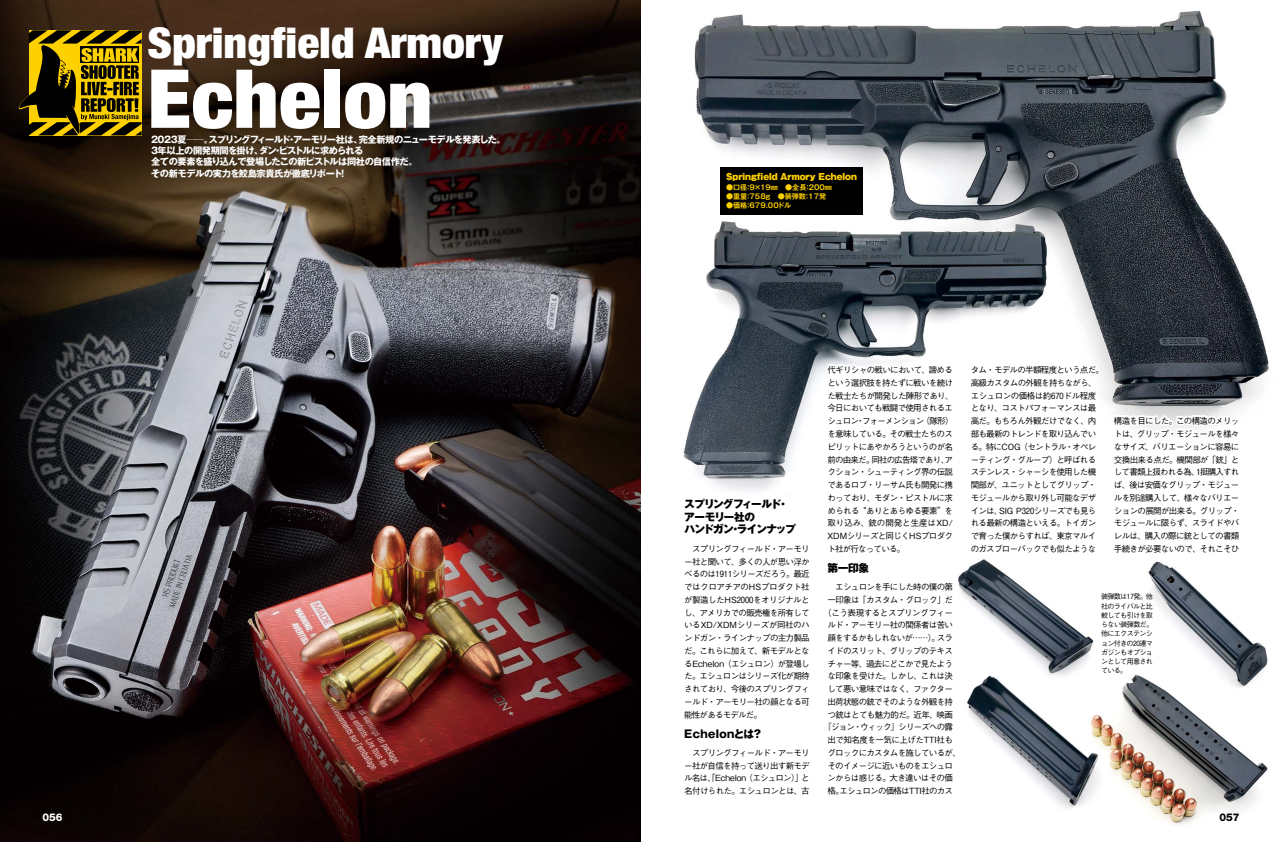
<style>
.page{position:relative;width:1282px;height:842px;background:#fff}
.page>*{position:absolute;margin:0;border:0;box-sizing:border-box;transform-origin:0 0}
.t1{font:900 condensed 81.4px "Helvetica Neue LT Std";color:#fff;scale:1.07 1}
.t2{font:900 condensed 42.5px "Helvetica Neue LT Std";color:#fff;scale:1.07 1}
.t3{font:800 10.6px/12.8px "Gothic MB101 Pro";letter-spacing:-.085em;color:#000}
.t4{font:800 10.6px "Gothic MB101 Pro";letter-spacing:.035em;color:#000}
.t5{font:800 10.6px "Gothic MB101 Pro";letter-spacing:-.055em;color:#000}
.t6{font:800 10.6px "Helvetica Neue LT Std";color:#fff}
.t7{font:800 10.6px "Helvetica Neue LT Std";color:#000}
.t8{font:700 9.2px/11.3px "Gothic MB101 Pro";letter-spacing:-.04em;color:#fff}
.t9{font:500 8.5px/12.8px "Gothic BBB Pro";letter-spacing:-.08em;color:#000;text-align:justify}
.t10{font:900 8.5px "Gothic MB101 Pro";color:#fdd000}
.t11{font:500 8.5px "Gothic BBB Pro";letter-spacing:-.06em;color:#000}
.t12{font:500 8.5px "Gothic BBB Pro";letter-spacing:-.05em;color:#000}
.t13{font:500 7.1px/9.2px "Gothic BBB Pro";letter-spacing:-.1em;color:#000;text-align:justify}
.t14{font:700 7.1px "Gothic MB101 Pro De";color:#fdd000}
</style>
<div class="page">
<img style="left:0;top:0;width:641px;height:842px">
<img style="left:694px;top:10px;width:575px;height:405px">
<img style="left:683px;top:212px;width:387px;height:283px">
<img style="left:958px;top:559px;width:136px;height:108px">
<img style="left:1148px;top:561px;width:120px;height:108px">
<img style="left:967px;top:667px;width:113px;height:142px">
<img style="left:1080px;top:669px;width:188px;height:157px">
<svg style="left:19px;top:30px;width:123px;height:105px;background:#6e5a00"></svg>
<div style="left:825px;top:364px;width:131px;height:433px;background:#fff"></div>
<div style="left:969px;top:364px;width:131px;height:190px;background:#fff"></div>
<div style="left:720px;top:167px;width:143px;height:48px;background:#000"></div>
<h2 class="t2" style="left:147px;top:17px;width:334px">Springfield Armory</h2>
<h1 class="t1" style="left:147px;top:49px;width:268px">Echelon</h1>
<p class="t8" style="left:151px;top:132px;width:356px">2023夏──。スプリングフィールド・アーモリー社は、完全新規のニューモデルを発表した。3年以上の開発期間を掛け、ダン・ピストルに求められる<br>全ての要素を盛り込んで登場したこの新ピストルは同社の自信作だ。<br>その新モデルの実力を鮫島宗貴氏が徹底リポート！</p>
<p class="t10" style="left:726px;top:170px;width:132px">Springfield Armory Echelon</p>
<p class="t14" style="left:726px;top:181px;width:107px">●口径：9×19㎜　●全長：200㎜</p>
<p class="t14" style="left:726px;top:190px;width:102px">●重量：758ｇ　●装弾数：17発</p>
<p class="t14" style="left:726px;top:200px;width:67px">●価格：679.00ドル</p>
<p class="t3" style="left:684px;top:496px;width:113px">スプリングフィールド・アーモリー社の<br>ハンドガン・ラインナップ</p>
<p class="t9" style="left:684px;top:541px;width:127px">　スプリングフィールド・アーモリー社と聞いて、多くの人が思い浮かべるのは1911シリーズだろう。最近ではクロアチアのHSプロダクト社が製造したHS2000をオリジナルとし、アメリカでの販売権を所有しているXD/XDMシリーズが同社のハンドガン・ラインナップの主力製品だ。これらに加えて、新モデルとなるEchelon（エシュロン）が登場した。エシュロンはシリーズ化が期待されており、今後のスプリングフィールド・アーモリー社の顔となる可能性があるモデルだ。</p>
<p class="t4" style="left:684px;top:725px;width:80px">Echelonとは？</p>
<p class="t9" style="left:684px;top:745px;width:127px">　スプリングフィールド・アーモリー社が自信を持って送り出す新モデル名は、「Echelon（エシュロン）」と名付けられた。エシュロンとは、古</p>
<p class="t9" style="left:827px;top:363px;width:128px">代ギリシャの戦いにおいて、諦めるという選択肢を持たずに戦いを続けた戦士たちが開発した陣形であり、今日においても戦闘で使用されるエシュロン・フォーメンション（隊形）を意味している。その戦士たちのスピリットにあやかろうというのが名前の由来だ。同社の広告塔であり、アクション・シューティング界の伝説であるロブ・リーサム氏も開発に携わっており、モダン・ピストルに求められる“ありとあらゆる要素”を取り込み、銃の開発と生産はXD/ XDMシリーズと同じくHSプロダクト社が行なっている。</p>
<p class="t5" style="left:827px;top:559px;width:43px">第一印象</p>
<p class="t9" style="left:827px;top:579px;width:127px">　エシュロンを手にした時の僕の第</p>
<p class="t9" style="left:827px;top:592px;width:127px">一印象は「カスタム・グロック」だ</p>
<p class="t12" style="left:823px;top:605px;width:131px">（こう表現するとスプリングフィー</p>
<p class="t9" style="left:827px;top:618px;width:127px">ルド・アーモリー社の関係者は苦い</p>
<p class="t9" style="left:827px;top:630px;width:127px">顔をするかもしれないが……）。スラ</p>
<p class="t9" style="left:827px;top:643px;width:127px">イドのスリット、グリップのテキス</p>
<p class="t9" style="left:827px;top:656px;width:127px">チャー等、過去にどこかで見たよう</p>
<p class="t9" style="left:827px;top:669px;width:127px">な印象を受けた。しかし、これは決</p>
<p class="t9" style="left:827px;top:681px;width:127px">して悪い意味ではなく、ファクター</p>
<p class="t9" style="left:827px;top:694px;width:127px">出荷状態の銃でそのような外観を持</p>
<p class="t9" style="left:827px;top:707px;width:127px">つ銃はとても魅力的だ。近年、映画</p>
<p class="t9" style="left:823px;top:720px;width:131px">『ジョン・ウィック』シリーズへの露</p>
<p class="t11" style="left:827px;top:733px;width:127px">出で知名度を一気に上げたTTI社も</p>
<p class="t9" style="left:827px;top:745px;width:135px">グロックにカスタムを施しているが、</p>
<p class="t9" style="left:827px;top:758px;width:127px">そのイメージに近いものをエシュロ</p>
<p class="t9" style="left:827px;top:771px;width:127px">ンからは感じる。大き違いはその価</p>
<p class="t9" style="left:827px;top:783px;width:127px">格。エシュロンの価格はTTI社のカス</p>
<p class="t9" style="left:970px;top:363px;width:135px;text-align:left">タム・モデルの半額程度という点だ。高級カスタムの外観を持ちながら、エシュロンの価格は約670ドル程度となり、コストパフォーマンスは最高だ。もちろん外観だけでなく、内部も最新のトレンドを取り込んでいる。特にCOG（セントラル・オペレーティング・グループ）と呼ばれるステンレス・シャーシを使用した機関部が、ユニットとしてグリップ・モジュールから取り外し可能なデザインは、SIG P320シリーズでも見られる最新の構造といえる。トイガンで育った僕からすれば、東京マルイのガスブローバックでも似たような</p>
<p class="t9" style="left:1113px;top:414px;width:127px">構造を目にした。この構造のメリットは、グリップ・モジュールを様々なサイズ、バリエーションに容易に交換出来る点だ。機関部が「銃」として書類上扱われる為、1挺購入すれば、後は安価なグリップ・モジュールを別途購入して、様々なバリエーションの展開が出来る。グリップ・モジュールに限らず、スライドやバレルは、購入の際に銃としての書類手続きが必要ないので、それこそひ</p>
<p class="t13" style="left:1101px;top:591px;width:54px">装弾数は17発。他社のライバルと比較しても引けを取らない装弾数だ。他にエクステンション付きの20連マガジンもオプションとして用意されている。</p>
<p class="t6" style="left:43px;top:810px;width:22px">056</p>
<p class="t7" style="left:1219px;top:810px;width:22px">057</p>
</div>
